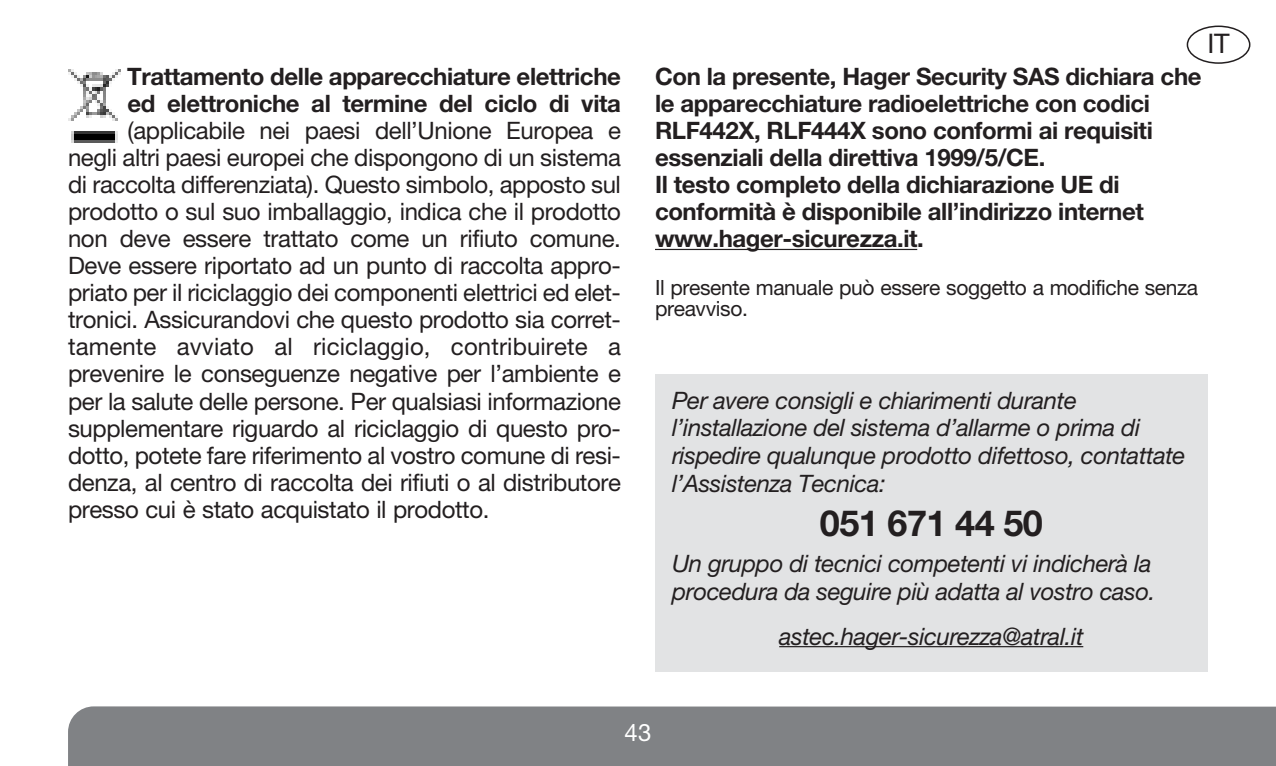
<style>
.page{position:relative;width:1276px;height:766px;background:#fff}
.page>*{position:absolute;margin:0;border:0;box-sizing:border-box;transform-origin:0 0}
.t1{font:700 36px "+KIEYEC Helvetica Neue LT Com";letter-spacing:-.015em;color:#231f20}
.t2{font:27px "+CUKUHV Helvetica Neue LT Com";color:#231f20}
.t3{font:24px/27px "+CUKUHV Helvetica Neue LT Com";letter-spacing:-.015em;color:#231f20;text-align:justify}
.t4{font:700 24px/27px "+KIEYEC Helvetica Neue LT Com";letter-spacing:-.015em;color:#231f20}
.t5{font:italic 24px/27.6px "+MVYUPW Helvetica Neue LT Com";letter-spacing:-.015em;color:#231f20}
.t6{font:24px "+CUKUHV Helvetica Neue LT Com";color:#fff}
.t7{font:21px/21px "+CUKUHV Helvetica Neue LT Com";letter-spacing:-.015em;color:#231f20}
</style>
<div class="page">
<div style="left:1186px;top:26px;width:64px;height:38px;border:3px solid #231f20;border-radius:50%"></div>
<div style="left:68px;top:706px;width:1208px;height:59px;background:#808285"></div>
<img style="left:68px;top:70px;width:53px;height:73px">
<hr style="left:655px;top:249px;width:262px;height:1px;background:#231f20">
<div style="left:655px;top:374px;width:553px;height:298px;background:#e2e3e4"></div>
<hr style="left:779px;top:646px;width:304px;height:1px;background:#231f20">
<p class="t4" style="left:127px;top:63px;width:495px">Trattamento delle apparecchiature elettriche ed elettroniche al termine del ciclo di vita</p>
<p class="t3" style="left:68px;top:117px;width:554px;text-indent:60px">(applicabile nei paesi dell’Unione Europea e negli altri paesi europei che dispongono di un sistema di raccolta differenziata). Questo simbolo, apposto sul prodotto o sul suo imballaggio, indica che il prodotto non deve essere trattato come un rifiuto comune.<br>Deve essere riportato ad un punto di raccolta appro&shy;priato per il riciclaggio dei componenti elettrici ed elet&shy;tronici. Assicurandovi che questo prodotto sia corret&shy;tamente avviato al riciclaggio, contribuirete a prevenire le conseguenze negative per l’ambiente e per la salute delle persone. Per qualsiasi informazione supplementare riguardo al riciclaggio di questo pro&shy;dotto, potete fare riferimento al vostro comune di resi&shy;denza, al centro di raccolta dei rifiuti o al distributore presso cui è stato acquistato il prodotto.</p>
<p class="t4" style="left:655px;top:63px;width:548px">Con la presente, Hager Security SAS dichiara che le apparecchiature radioelettriche con codici RLF442X, RLF444X sono conformi ai requisiti essenziali della direttiva 1999/5/CE.<br>Il testo completo della dichiarazione UE di conformità è disponibile all’indirizzo internet www.hager-sicurezza.it.</p>
<p class="t7" style="left:655px;top:277px;width:545px">Il presente manuale può essere soggetto a modifiche senza preavviso.</p>
<p class="t2" style="left:1207px;top:28px;width:24px">IT</p>
<p class="t5" style="left:672px;top:388px;width:515px">Per avere consigli e chiarimenti durante l’installazione del sistema d’allarme o prima di rispedire qualunque prodotto difettoso, contattate l’Assistenza Tecnica:</p>
<h1 class="t1" style="left:820px;top:503px;width:224px">051 671 44 50</h1>
<p class="t5" style="left:672px;top:552px;width:485px">Un gruppo di tecnici competenti vi indicherà la procedura da seguire più adatta al vostro caso.</p>
<p class="t5" style="left:779px;top:624px;width:306px">astec.hager-sicurezza@atral.it</p>
<p class="t6" style="left:624px;top:719px;width:28px">43</p>
</div>
